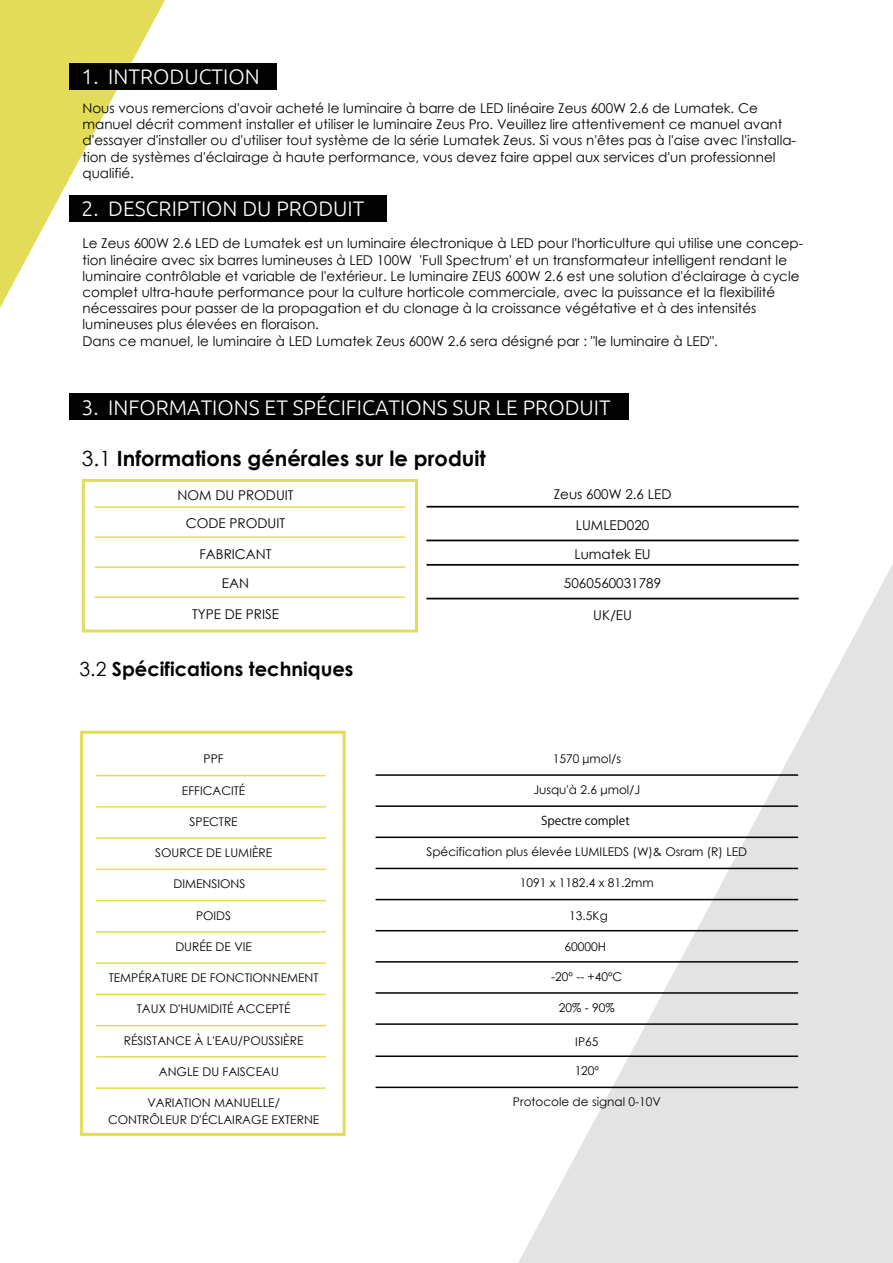
<style>
.page{position:relative;width:893px;height:1263px;background:#fff}
.page>*{position:absolute;margin:0;border:0;box-sizing:border-box;transform-origin:0 0}
.t1{font:300 21.15px "Ubuntu";color:#fff}
.t2{font:700 21px "Century Gothic";color:#020202}
.t3{font:700 19.5px "Century Gothic";color:#020202}
.t4{font:13.5px/16.2px "Century Gothic";color:#020202;text-align:center}
.t5{font:12px/17.4px "Century Gothic";color:#020202;text-align:center}
.t6{font:12px "Koz Go Pr 6 N";color:#020202}
.s1{font-weight:400}
</style>
<div class="page">
<svg style="left:518px;top:564px;width:374px;height:699px;fill:#e3e3e4"></svg>
<svg style="left:0;top:0;width:165px;height:308px;fill:#e2dc58"></svg>
<div style="left:69px;top:63px;width:207px;height:27px;background:#020202"></div>
<div style="left:69px;top:195px;width:317px;height:27px;background:#020202"></div>
<div style="left:69px;top:394px;width:559px;height:26px;background:#020202"></div>
<div style="left:82px;top:479px;width:336px;height:153px;border:3px solid #e2dc59"></div>
<div style="left:426px;top:506px;width:372px;height:1px;border:1px solid #020202"></div>
<div style="left:426px;top:540px;width:372px;height:1px;border:1px solid #020202"></div>
<div style="left:426px;top:564px;width:372px;height:2px;border:1px solid #020202"></div>
<div style="left:426px;top:598px;width:372px;height:1px;border:1px solid #020202"></div>
<hr style="left:95px;top:506px;width:310px;height:2px;background:#e2dc59">
<hr style="left:95px;top:536px;width:310px;height:2px;background:#e2dc59">
<hr style="left:95px;top:566px;width:310px;height:2px;background:#e2dc59">
<hr style="left:95px;top:596px;width:310px;height:2px;background:#e2dc59">
<div style="left:80px;top:731px;width:265px;height:405px;border:3px solid #e2dc59"></div>
<hr style="left:96px;top:806px;width:230px;height:2px;background:#e2dc59">
<hr style="left:96px;top:775px;width:230px;height:1px;background:#e2dc59">
<hr style="left:96px;top:837px;width:230px;height:2px;background:#e2dc59">
<hr style="left:96px;top:900px;width:230px;height:1px;background:#e2dc59">
<hr style="left:96px;top:869px;width:230px;height:1px;background:#e2dc59">
<hr style="left:96px;top:962px;width:230px;height:2px;background:#e2dc59">
<hr style="left:96px;top:931px;width:230px;height:2px;background:#e2dc59">
<hr style="left:96px;top:994px;width:230px;height:1px;background:#e2dc59">
<hr style="left:96px;top:1025px;width:230px;height:1px;background:#e2dc59">
<hr style="left:375px;top:805px;width:423px;height:2px;background:#020202">
<hr style="left:375px;top:774px;width:423px;height:2px;background:#020202">
<hr style="left:375px;top:837px;width:423px;height:1px;background:#020202">
<hr style="left:375px;top:899px;width:423px;height:1px;background:#020202">
<hr style="left:375px;top:868px;width:423px;height:1px;background:#020202">
<hr style="left:375px;top:961px;width:423px;height:2px;background:#020202">
<hr style="left:375px;top:930px;width:423px;height:1px;background:#020202">
<hr style="left:375px;top:992px;width:423px;height:2px;background:#020202">
<hr style="left:375px;top:1023px;width:423px;height:2px;background:#020202">
<hr style="left:96px;top:1087px;width:230px;height:2px;background:#e2dc59">
<hr style="left:96px;top:1056px;width:230px;height:2px;background:#e2dc59">
<hr style="left:375px;top:1056px;width:423px;height:1px;background:#020202">
<hr style="left:375px;top:1087px;width:423px;height:1px;background:#020202">
<h1 class="t1" style="left:82px;top:64px;width:180px">1. INTRODUCTION</h1>
<p class="t4" style="left:82px;top:100px;width:715px;text-align:left">Nous vous remercions d'avoir acheté le luminaire à barre de LED linéaire Zeus 600W 2.6 de Lumatek. Ce manuel décrit comment installer et utiliser le luminaire Zeus Pro. Veuillez lire attentivement ce manuel avant d'essayer d'installer ou d'utiliser tout système de la série Lumatek Zeus. Si vous n'êtes pas à l'aise avec l'installa&shy;tion de systèmes d'éclairage à haute performance, vous devez faire appel aux services d'un professionnel qualifié.</p>
<h1 class="t1" style="left:82px;top:196px;width:284px">2. DESCRIPTION DU PRODUIT</h1>
<p class="t4" style="left:82px;top:235px;width:722px;text-align:left">Le Zeus 600W 2.6 LED de Lumatek est un luminaire électronique à LED pour l'horticulture qui utilise une concep&shy;tion linéaire avec six barres lumineuses à LED 100W 'Full Spectrum' et un transformateur intelligent rendant le luminaire contrôlable et variable de l'extérieur. Le luminaire ZEUS 600W 2.6 est une solution d'éclairage à cycle complet ultra-haute performance pour la culture horticole commerciale, avec la puissance et la flexibilité nécessaires pour passer de la propagation et du clonage à la croissance végétative et à des intensités lumineuses plus élevées en floraison.<br>Dans ce manuel, le luminaire à LED Lumatek Zeus 600W 2.6 sera désigné par : "le luminaire à LED".</p>
<h1 class="t1" style="left:82px;top:395px;width:530px">3. INFORMATIONS ET SPÉCIFICATIONS SUR LE PRODUIT</h1>
<h2 class="t2" style="left:82px;top:443px;width:405px"><span class="s1">3.1</span> Informations générales sur le produit</h2>
<p class="t4" style="left:177px;top:481px;width:118px;line-height:28px">NOM DU PRODUIT<br>CODE PRODUIT</p>
<p class="t4" style="left:199px;top:539px;width:74px;line-height:29.7px">FABRICANT<br>EAN</p>
<p class="t4" style="left:192px;top:605px;width:88px">TYPE DE PRISE</p>
<p class="t4" style="left:553px;top:485px;width:119px">Zeus 600W 2.6 LED</p>
<p class="t4" style="left:564px;top:510px;width:99px;line-height:29.1px">LUMLED020<br>Lumatek EU<br>5060560031789</p>
<p class="t4" style="left:593px;top:606px;width:40px">UK/EU</p>
<h3 class="t3" style="left:79px;top:654px;width:275px"><span class="s1">3.2</span> Spécifications techniques</h3>
<p class="t5" style="left:204px;top:750px;width:22px">PPF</p>
<p class="t5" style="left:182px;top:781px;width:65px">EFFICACITÉ</p>
<p class="t5" style="left:189px;top:813px;width:50px">SPECTRE</p>
<p class="t5" style="left:155px;top:844px;width:119px">SOURCE DE LUMIÈRE</p>
<p class="t5" style="left:173px;top:875px;width:73px">DIMENSIONS</p>
<p class="t5" style="left:196px;top:906px;width:37px">POIDS</p>
<p class="t5" style="left:175px;top:938px;width:78px">DURÉE DE VIE</p>
<p class="t5" style="left:109px;top:969px;width:211px">TEMPÉRATURE DE FONCTIONNEMENT</p>
<p class="t5" style="left:137px;top:1000px;width:155px">TAUX D'HUMIDITÉ ACCEPTÉ</p>
<p class="t5" style="left:124px;top:1031px;width:181px">RÉSISTANCE À L'EAU/POUSSIÈRE</p>
<p class="t5" style="left:159px;top:1063px;width:121px">ANGLE DU FAISCEAU</p>
<p class="t5" style="left:108px;top:1094px;width:213px">VARIATION MANUELLE/<br>CONTRÔLEUR D'ÉCLAIRAGE EXTERNE</p>
<p class="t5" style="left:552px;top:750px;width:70px">1570 µmol/s</p>
<p class="t5" style="left:533px;top:780px;width:108px">Jusqu'à 2.6 μmol/J</p>
<p class="t6" style="left:541px;top:814px;width:90px">Spectre complet</p>
<p class="t5" style="left:426px;top:842px;width:322px">Spécification plus élevée LUMILEDS (W)&amp; Osram (R) LED</p>
<p class="t5" style="left:520px;top:874px;width:135px">1091 x 1182.4 x 81.2mm</p>
<p class="t5" style="left:569px;top:907px;width:40px">13.5Kg</p>
<p class="t5" style="left:564px;top:938px;width:43px">60000H</p>
<p class="t5" style="left:551px;top:967px;width:73px">-20º -- +40ºC</p>
<p class="t5" style="left:559px;top:999px;width:57px">20% - 90%</p>
<p class="t5" style="left:575px;top:1032px;width:25px">IP65</p>
<p class="t5" style="left:574px;top:1062px;width:26px">120º</p>
<p class="t5" style="left:513px;top:1093px;width:149px">Protocole de signal 0-10V</p>
</div>
